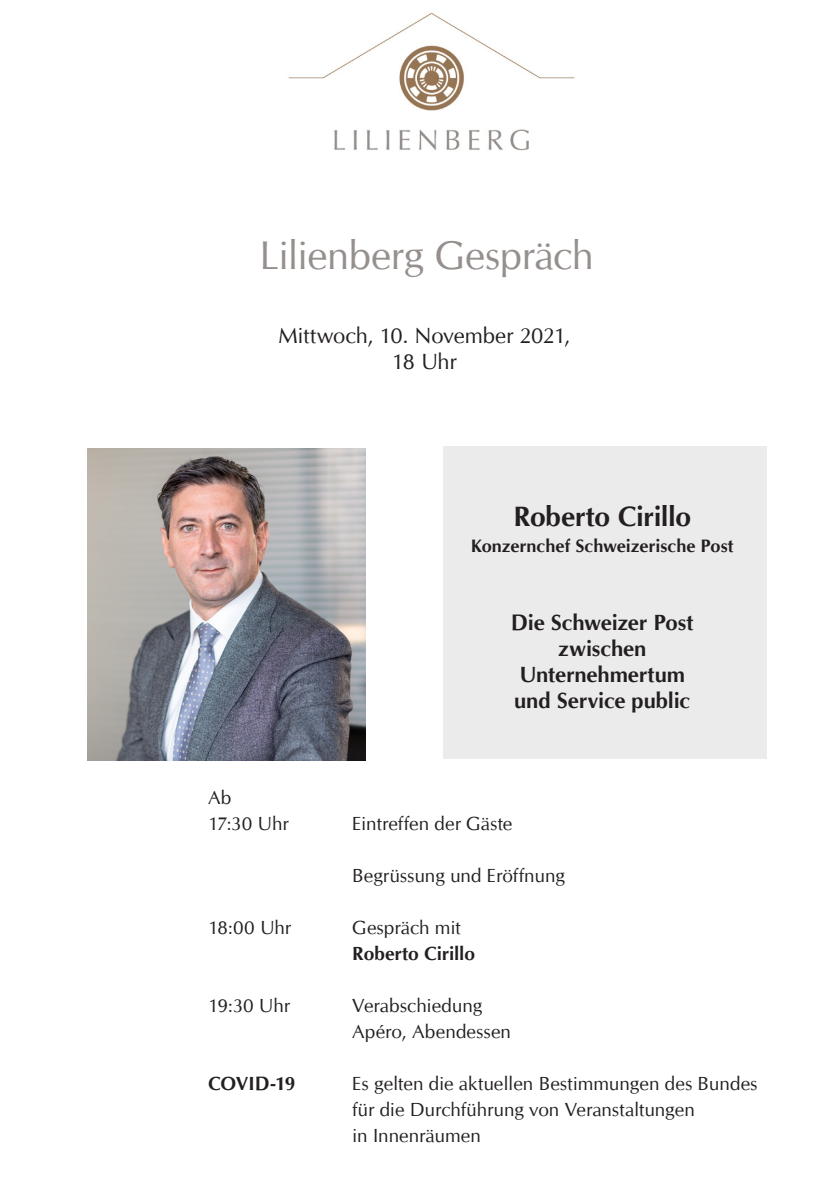
<style>
.page{position:relative;width:840px;height:1191px;background:#fff}
.page>*{position:absolute;margin:0;border:0;box-sizing:border-box;transform-origin:0 0}
.Grundschrift_9_5_13{font:40px "CG Omega";letter-spacing:-.015em;color:#95908d}
.t1{font:700 28px "CG Omega";letter-spacing:-.015em;color:#231f20}
.t2{font:700 22px/26px "CG Omega";letter-spacing:-.005em;color:#231f20;text-align:center}
.Grundschrift_9_5_13-2{font:22px/26px "CG Omega";letter-spacing:-.015em;color:#231f20;text-align:center}
.Grundschrift_9_5_13-3{font:19px "CG Omega";color:#231f20}
.Grundschrift_9_5_13-4{font:700 19px "CG Omega";letter-spacing:-.005em;color:#231f20}
.t3{font:700 18px "CG Omega";color:#231f20}
</style>
<div class="page">
<div style="left:443px;top:447px;width:322px;height:312px;background:#ebebec"></div>
<img style="left:288px;top:12px;width:287px;height:139px">
<img style="left:88px;top:448px;width:277px;height:312px">
<p class="Grundschrift_9_5_13" style="left:259px;top:232px;width:336px">Lilienberg Gespräch</p>
<p class="Grundschrift_9_5_13-2" style="left:278px;top:323px;width:293px">Mittwoch, 10. November 2021,<br>18 Uhr</p>
<p class="t1" style="left:513px;top:499px;width:179px">Roberto Cirillo</p>
<p class="t3" style="left:470px;top:535px;width:264px">Konzernchef Schweizerische Post</p>
<p class="t2" style="left:510px;top:610px;width:184px">Die Schweizer Post zwischen<br>Unternehmertum und Service public</p>
<p class="Grundschrift_9_5_13-3" style="left:208px;top:786px;width:25px">Ab</p>
<p class="Grundschrift_9_5_13-3" style="left:208px;top:812px;width:82px">17:30 Uhr</p>
<p class="Grundschrift_9_5_13-3" style="left:352px;top:812px;width:161px">Eintreffen der Gäste</p>
<p class="Grundschrift_9_5_13-3" style="left:352px;top:864px;width:214px">Begrüssung und Eröffnung</p>
<p class="Grundschrift_9_5_13-3" style="left:208px;top:916px;width:84px">18:00 Uhr</p>
<p class="Grundschrift_9_5_13-3" style="left:352px;top:916px;width:110px">Gespräch mit</p>
<p class="Grundschrift_9_5_13-4" style="left:352px;top:941px;width:124px">Roberto Cirillo</p>
<p class="Grundschrift_9_5_13-3" style="left:208px;top:994px;width:83px">19:30 Uhr</p>
<p class="Grundschrift_9_5_13-3" style="left:352px;top:994px;width:131px">Verabschiedung</p>
<p class="Grundschrift_9_5_13-3" style="left:352px;top:1020px;width:160px">Apéro, Abendessen</p>
<p class="Grundschrift_9_5_13-4" style="left:208px;top:1071px;width:89px">COVID-19</p>
<p class="Grundschrift_9_5_13-3" style="left:352px;top:1072px;width:406px">Es gelten die aktuellen Bestimmungen des Bundes</p>
<p class="Grundschrift_9_5_13-3" style="left:352px;top:1098px;width:344px">für die Durchführung von Veranstaltungen</p>
<p class="Grundschrift_9_5_13-3" style="left:352px;top:1124px;width:130px">in Innenräumen</p>
</div>
